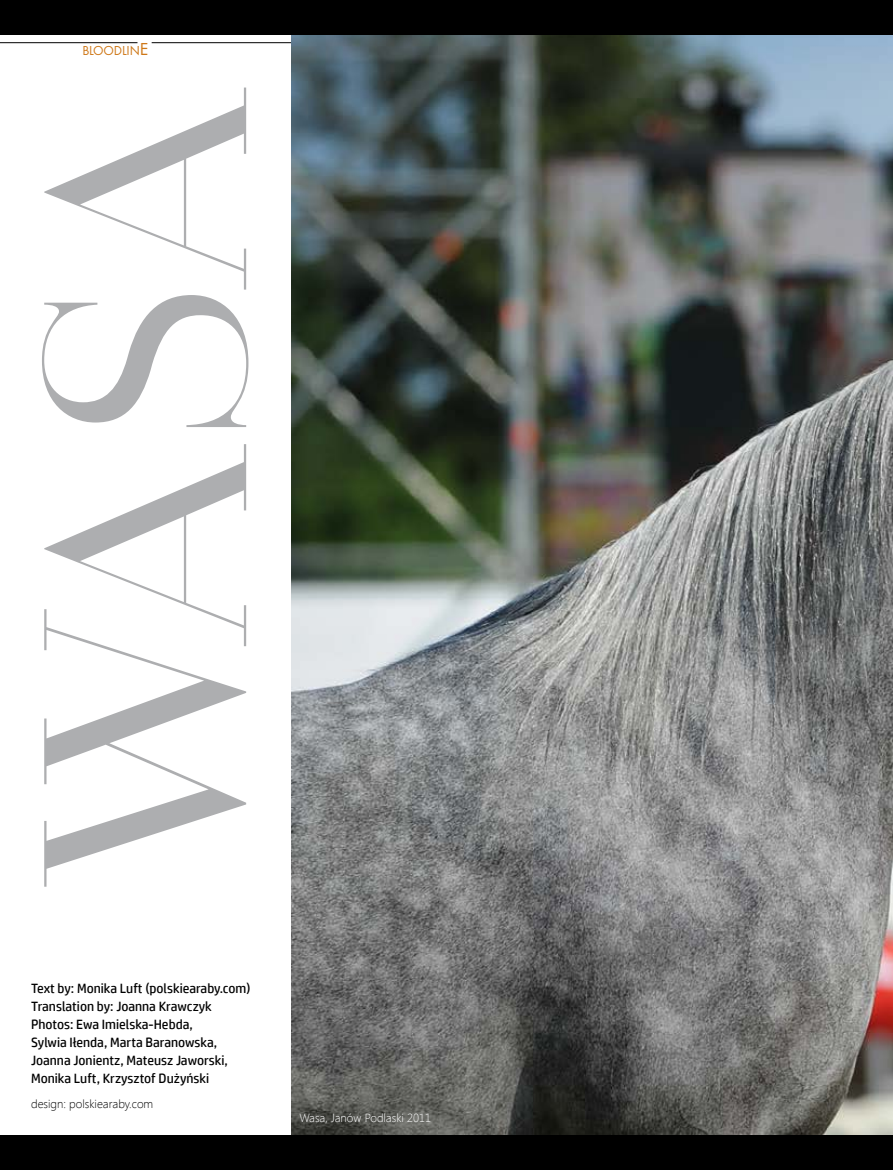
<style>
.page{position:relative;width:893px;height:1170px;background:#fff}
.page>*{position:absolute;margin:0;border:0;box-sizing:border-box;transform-origin:0 0}
.t1{font:284.4px "Mary Kay Serif 100";color:#adaeb0}
.t2{font:13.5px/18px "HP Simplified";color:#000}
.t3{font:13.5px "Futura T";letter-spacing:-.015em;color:#ce7717}
.t4{font:300 11.7px "Segoe UI";color:#000}
.t5{font:300 11.7px "Segoe UI";color:#fff}
.s1{font-size:18px}
</style>
<div class="page">
<hr style="left:152px;top:42px;width:316px;height:1px;background:#000">
<hr style="left:0;top:42px;width:137px;height:1px;background:#000">
<img style="left:291px;top:34px;width:602px;height:1101px">
<div style="left:0;top:0;width:893px;height:34px;background:#000"></div>
<div style="left:0;top:1135px;width:893px;height:34px;background:#000"></div>
<p class="t3" style="left:82px;top:43px;width:67px">BLOODLIN<span class="s1">E</span></p>
<h1 class="t1" style="left:-39px;top:890px;width:807px;rotate:-90deg">WASA</h1>
<p class="t2" style="left:31px;top:979px;width:221px">Text by: Monika Luft (polskiearaby.com)<br>Translation by: Joanna Krawczyk Photos: Ewa Imielska-Hebda,<br>Sylwia Iłenda, Marta Baranowska, Joanna Jonientz, Mateusz Jaworski, Monika Luft, Krzysztof Dużyński</p>
<p class="t4" style="left:31px;top:1095px;width:124px">design: polskiearaby.com</p>
<p class="t5" style="left:299px;top:1109px;width:133px">Wasa, Janów Podlaski 2011</p>
</div>
